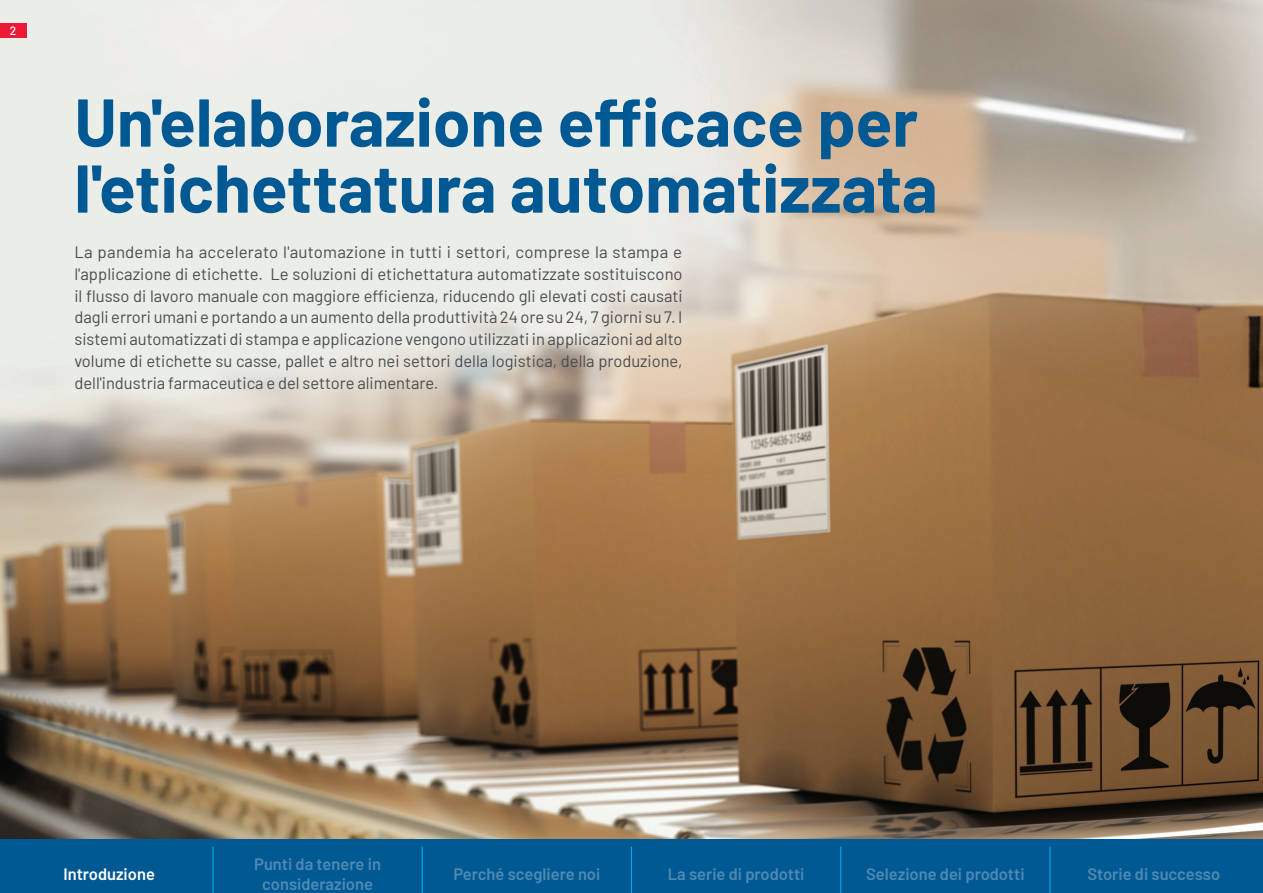
<style>
.page{position:relative;width:1263px;height:893px;background:#fff}
.page>*{position:absolute;margin:0;border:0;box-sizing:border-box;transform-origin:0 0}
.chapter_name{font:700 67.5px/66px "Barlow";color:#015993}
.content01{font:16.5px/21.8px "Barlow";color:#4b4c4d;text-align:justify}
.navigation_none{font:600 16.5px/19.8px "Barlow";color:#4f8ab3;text-align:center}
.navigation_none-2{font:600 16.5px "Barlow";color:#fff}
.t1{font:500 12px "Barlow";color:#fff}
</style>
<div class="page">
<img style="left:0;top:0;width:1263px;height:839px">
<div style="left:0;top:839px;width:1263px;height:54px;background:#015993"></div>
<hr style="left:212px;top:847px;width:2px;height:46px;background:#00aeef">
<hr style="left:422px;top:847px;width:1px;height:46px;background:#00aeef">
<hr style="left:631px;top:847px;width:1px;height:46px;background:#00aeef">
<hr style="left:840px;top:847px;width:1px;height:46px;background:#00aeef">
<hr style="left:1049px;top:847px;width:1px;height:46px;background:#00aeef">
<div style="left:0;top:23px;width:26px;height:15px;background:#ed1a37"></div>
<p class="t1" style="left:10px;top:22px;width:8px">2</p>
<p class="chapter_name" style="left:74px;top:84px;width:865px">Un'elaborazione efficace per l'etichettatura automatizzata</p>
<p class="content01" style="left:74px;top:240px;width:610px">La pandemia ha accelerato l'automazione in tutti i settori, comprese la stampa e l'applicazione di etichette. Le soluzioni di etichettatura automatizzate sostituiscono il flusso di lavoro manuale con maggiore efficienza, riducendo gli elevati costi causati dagli errori umani e portando a un aumento della produttività 24 ore su 24, 7 giorni su 7. I sistemi automatizzati di stampa e applicazione vengono utilizzati in applicazioni ad alto volume di etichette su casse, pallet e altro nei settori della logistica, della produzione, dell'industria farmaceutica e del settore alimentare.</p>
<p class="navigation_none-2" style="left:63px;top:863px;width:93px">Introduzione</p>
<p class="navigation_none" style="left:254px;top:854px;width:128px">Punti da tenere in considerazione</p>
<p class="navigation_none" style="left:453px;top:863px;width:149px">Perché scegliere noi</p>
<p class="navigation_none" style="left:668px;top:863px;width:138px">La serie di prodotti</p>
<p class="navigation_none" style="left:866px;top:863px;width:160px">Selezione dei prodotti</p>
<p class="navigation_none" style="left:1087px;top:863px;width:134px">Storie di successo</p>
</div>
